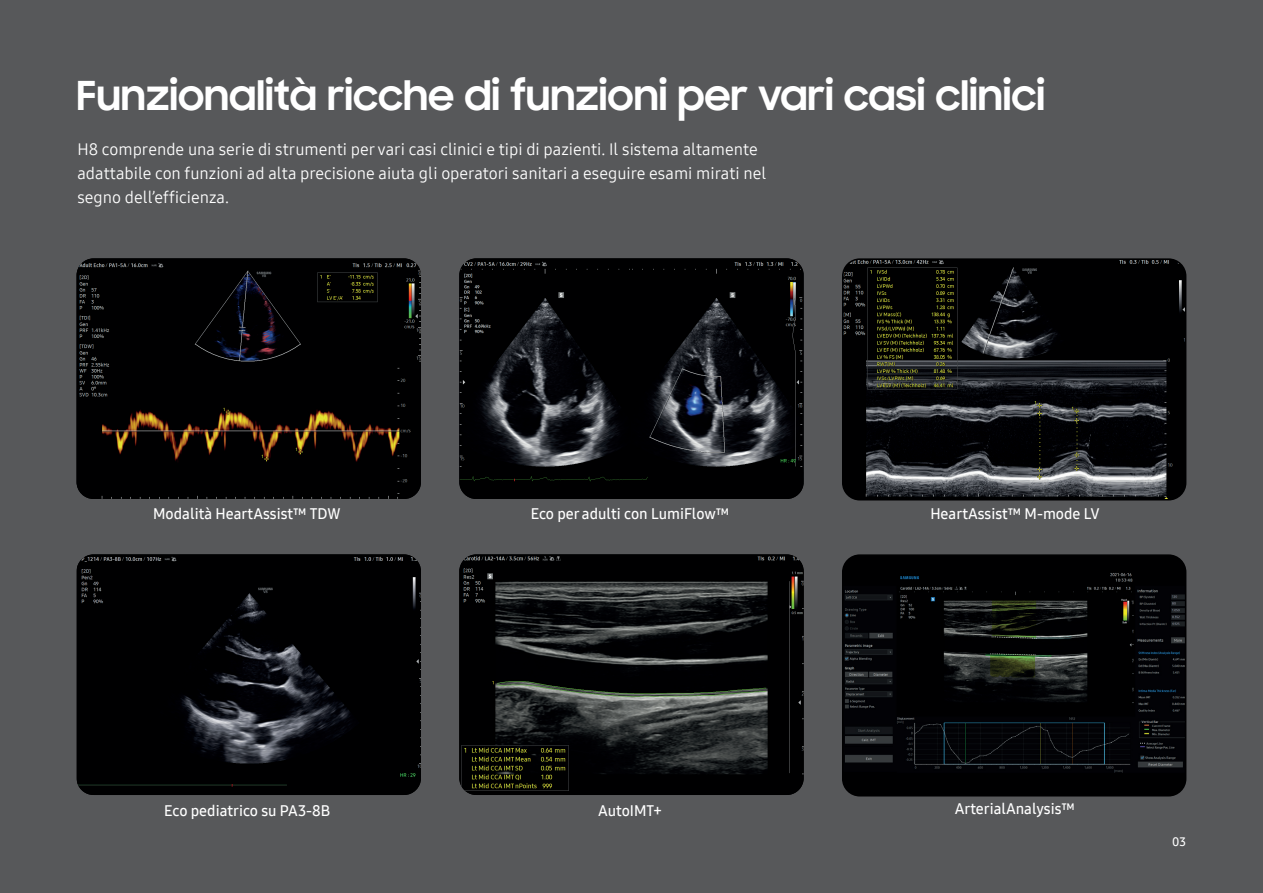
<style>
.page{position:relative;width:1263px;height:893px;background:#57585a}
.page>*{position:absolute;margin:0;border:0;box-sizing:border-box;transform-origin:0 0}
.t1{font:700 40.5px "Samsung Sharp Sans";color:#fff}
.t2{font:16.5px/24px "Samsung One 400";color:#fff}
.t3{font:15px "Samsung One 600";color:#fff}
.t4{font:12px "Samsung One 600";color:#fff}
</style>
<div class="page">
<img style="left:459px;top:258px;width:345px;height:241px">
<img style="left:77px;top:258px;width:344px;height:241px">
<img style="left:843px;top:261px;width:343px;height:239px">
<div style="left:842px;top:258px;width:344px;height:242px;border:2px solid #000001;border-radius:17px"></div>
<div style="left:843px;top:555px;width:343px;height:241px;background:#000001;border-radius:17px"></div>
<img style="left:845px;top:573px;width:338px;height:200px">
<div style="left:842px;top:554px;width:344px;height:242px;border:2px solid #000001;border-radius:17px"></div>
<img style="left:459px;top:554px;width:345px;height:241px">
<img style="left:77px;top:554px;width:344px;height:241px">
<h1 class="t1" style="left:77px;top:65px;width:970px">Funzionalità ricche di funzioni per vari casi clinici</h1>
<p class="t2" style="left:77px;top:137px;width:690px">H8 comprende una serie di strumenti per vari casi clinici e tipi di pazienti. Il sistema altamente adattabile con funzioni ad alta precisione aiuta gli operatori sanitari a eseguire esami mirati nel segno dell’efficienza.</p>
<p class="t3" style="left:153px;top:504px;width:189px">Modalità HeartAssist™ TDW</p>
<p class="t3" style="left:164px;top:801px;width:168px">Eco pediatrico su PA3-8B</p>
<p class="t3" style="left:531px;top:504px;width:200px">Eco per adulti con LumiFlow™</p>
<p class="t3" style="left:598px;top:801px;width:65px">AutoIMT+</p>
<p class="t3" style="left:930px;top:504px;width:171px">HeartAssist™ M-mode LV</p>
<p class="t3" style="left:955px;top:798px;width:122px">ArterialAnalysis™</p>
<p class="t4" style="left:1172px;top:834px;width:15px">03</p>
</div>
